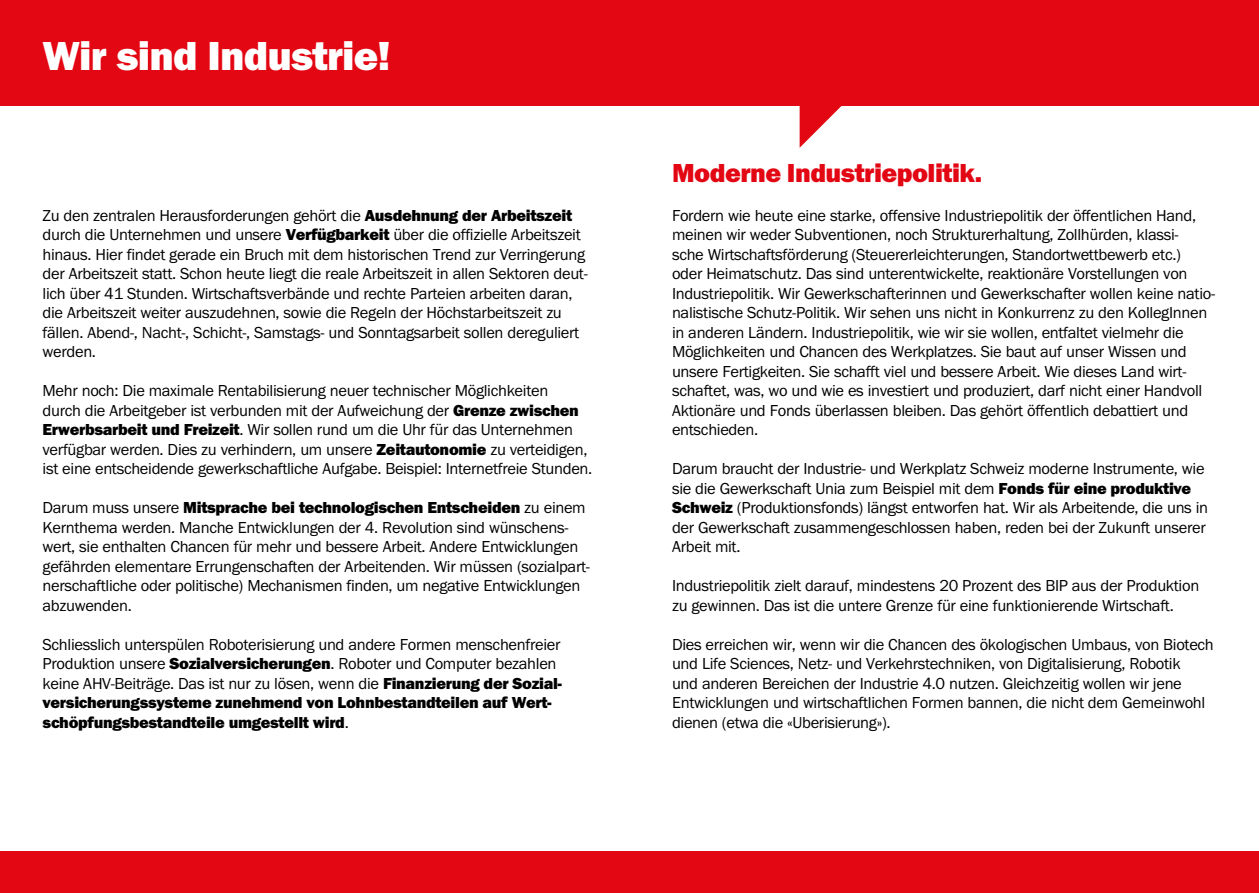
<style>
.page{position:relative;width:1259px;height:893px;background:#e30613}
.page>*{position:absolute;margin:0;border:0;box-sizing:border-box;transform-origin:0 0}
.t1{font:42px "Franklin Got URWT Hea";letter-spacing:-.02em;color:#fff}
.t2{font:27px "Franklin Got URWT Hea";letter-spacing:-.02em;color:#e30613}
.t3{font:16.5px/19.5px "Franklin Got URWT Boo";letter-spacing:-.02em;color:#000}
.t4{font:16.5px/19.5px "Franklin Got URWT Hea";letter-spacing:-.02em;color:#000}
.s1{font-family:"Franklin Got URWT Hea"}
.s2{font-family:"Franklin Got URWT Boo"}
</style>
<div class="page">
<div style="left:0;top:106px;width:1259px;height:744px;background:#fff"></div>
<svg style="left:799px;top:106px;width:43px;height:42px"></svg>
<h1 class="t1" style="left:43px;top:31px;width:350px">Wir sind Industrie!</h1>
<p class="t3" style="left:43px;top:206px;width:547px">Zu den zentralen Herausforderungen gehört die <span class="s1">Ausdehnung der Arbeitszeit </span>durch die Unternehmen und unsere <span class="s1">Verfügbarkeit</span> über die offizielle Arbeitszeit hinaus. Hier findet gerade ein Bruch mit dem historischen Trend zur Verringerung der Arbeitszeit statt. Schon heute liegt die reale Arbeitszeit in allen Sektoren deut&shy;lich über 41 Stunden. Wirtschaftsverbände und rechte Parteien arbeiten daran, die Arbeitszeit weiter auszudehnen, sowie die Regeln der Höchstarbeitszeit zu fällen. Abend-, Nacht-, Schicht-, Samstags- und Sonntagsarbeit sollen dereguliert werden.</p>
<p class="t3" style="left:43px;top:381px;width:551px">Mehr noch: Die maximale Rentabilisierung neuer technischer Möglichkeiten<br>durch die Arbeitgeber ist verbunden mit der Aufweichung der <span class="s1">Grenze zwischen Erwerbsarbeit und Freizeit</span>. Wir sollen rund um die Uhr für das Unternehmen verfügbar werden. Dies zu verhindern, um unsere <span class="s1">Zeitautonomie</span> zu verteidigen, ist eine entscheidende gewerkschaftliche Aufgabe. Beispiel: Internetfreie Stunden.</p>
<p class="t4" style="left:43px;top:498px;width:545px"><span class="s2">Darum muss unsere</span> Mitsprache bei technologischen Entscheiden <span class="s2">zu einem</span></p>
<p class="t3" style="left:43px;top:518px;width:549px">Kernthema werden. Manche Entwicklungen der 4. Revolution sind wünschens&shy;wert, sie enthalten Chancen für mehr und bessere Arbeit. Andere Entwicklungen gefährden elementare Errungenschaften der Arbeitenden. Wir müssen (sozialpart&shy;nerschaftliche oder politische) Mechanismen finden, um negative Entwicklungen abzuwenden.</p>
<p class="t3" style="left:43px;top:635px;width:521px">Schliesslich unterspülen Roboterisierung und andere Formen menschenfreier<br>Produktion unsere <span class="s1">Sozialversicherungen</span>. Roboter und Computer bezahlen keine AHV-Beiträge. Das ist nur zu lösen, wenn die <span class="s1">Finanzierung der Sozial-</span></p>
<p class="t4" style="left:43px;top:693px;width:511px">versicherungssysteme zunehmend von Lohnbestandteilen auf Wert&shy;schöpfungsbestandteile umgestellt wird<span class="s2">.</span></p>
<h2 class="t2" style="left:672px;top:157px;width:312px">Moderne Industriepolitik.</h2>
<p class="t3" style="left:672px;top:206px;width:544px">Fordern wie heute eine starke, offensive Industriepolitik der öffentlichen Hand, meinen wir weder Subventionen, noch Strukturerhaltung, Zollhürden, klassi-<br>sche Wirtschaftsförderung (Steuererleichterungen, Standortwettbewerb etc.) oder Heimatschutz. Das sind unterentwickelte, reaktionäre Vorstellungen von Industriepolitik. Wir Gewerkschafterinnen und Gewerkschafter wollen keine natio&shy;nalistische Schutz-Politik. Wir sehen uns nicht in Konkurrenz zu den KollegInnen in anderen Ländern. Industriepolitik, wie wir sie wollen, entfaltet vielmehr die Möglichkeiten und Chancen des Werkplatzes. Sie baut auf unser Wissen und unsere Fertigkeiten. Sie schafft viel und bessere Arbeit. Wie dieses Land wirt&shy;schaftet, was, wo und wie es investiert und produziert, darf nicht einer Handvoll Aktionäre und Fonds überlassen bleiben. Das gehört öffentlich debattiert und entschieden.</p>
<p class="t3" style="left:672px;top:459px;width:538px">Darum braucht der Industrie- und Werkplatz Schweiz moderne Instrumente, wie sie die Gewerkschaft Unia zum Beispiel mit dem <span class="s1">Fonds für eine produktive Schweiz</span> (Produktionsfonds) längst entworfen hat. Wir als Arbeitende, die uns in der Gewerkschaft zusammengeschlossen haben, reden bei der Zukunft unserer Arbeit mit.</p>
<p class="t3" style="left:672px;top:576px;width:529px">Industriepolitik zielt darauf, mindestens 20 Prozent des BIP aus der Produktion zu gewinnen. Das ist die untere Grenze für eine funktionierende Wirtschaft.</p>
<p class="t3" style="left:672px;top:635px;width:543px">Dies erreichen wir, wenn wir die Chancen des ökologischen Umbaus, von Biotech und Life Sciences, Netz- und Verkehrstechniken, von Digitalisierung, Robotik<br>und anderen Bereichen der Industrie 4.0 nutzen. Gleichzeitig wollen wir jene Entwicklungen und wirtschaftlichen Formen bannen, die nicht dem Gemeinwohl dienen (etwa die «Uberisierung»).</p>
</div>
